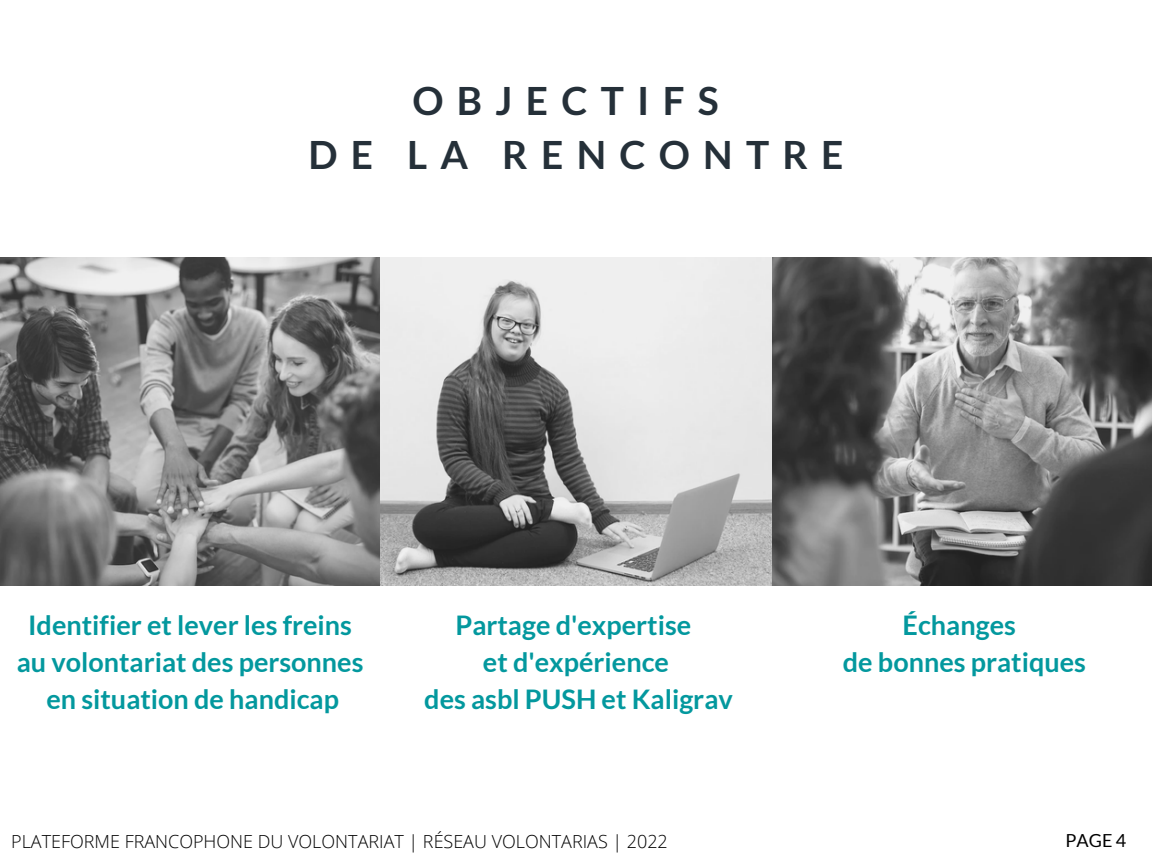
<style>
.page{position:relative;width:1152px;height:864px;background:#fff}
.page>*{position:absolute;margin:0;border:0;box-sizing:border-box;transform-origin:0 0}
.t1{font:700 39px/54px "Lato";letter-spacing:.34em;color:#253039;text-align:center}
.t2{font:700 27px/37.2px "Lato";color:#03989e;text-align:center}
.t3{font:300 18px "Open Sans";color:#000}
.t4{font:18px "Lato";color:#000}
</style>
<div class="page">
<img style="left:0;top:258px;width:1152px;height:327px">
<h1 class="t1" style="left:308px;top:72px;width:537px">OBJECTIFS<br>DE LA RENCONTRE</h1>
<p class="t2" style="left:17px;top:606px;width:348px">Identifier et lever les freins au volontariat des personnes en situation de handicap</p>
<p class="t2" style="left:424px;top:606px;width:310px">Partage d'expertise<br>et d'expérience<br>des asbl PUSH et Kaligrav</p>
<p class="t2" style="left:843px;top:606px;width:245px">Échanges<br>de bonnes pratiques</p>
<p class="t3" style="left:11px;top:829px;width:658px">PLATEFORME FRANCOPHONE DU VOLONTARIAT | RÉSEAU VOLONTARIAS | 2022</p>
<p class="t4" style="left:1066px;top:829px;width:62px">PAGE 4</p>
</div>
